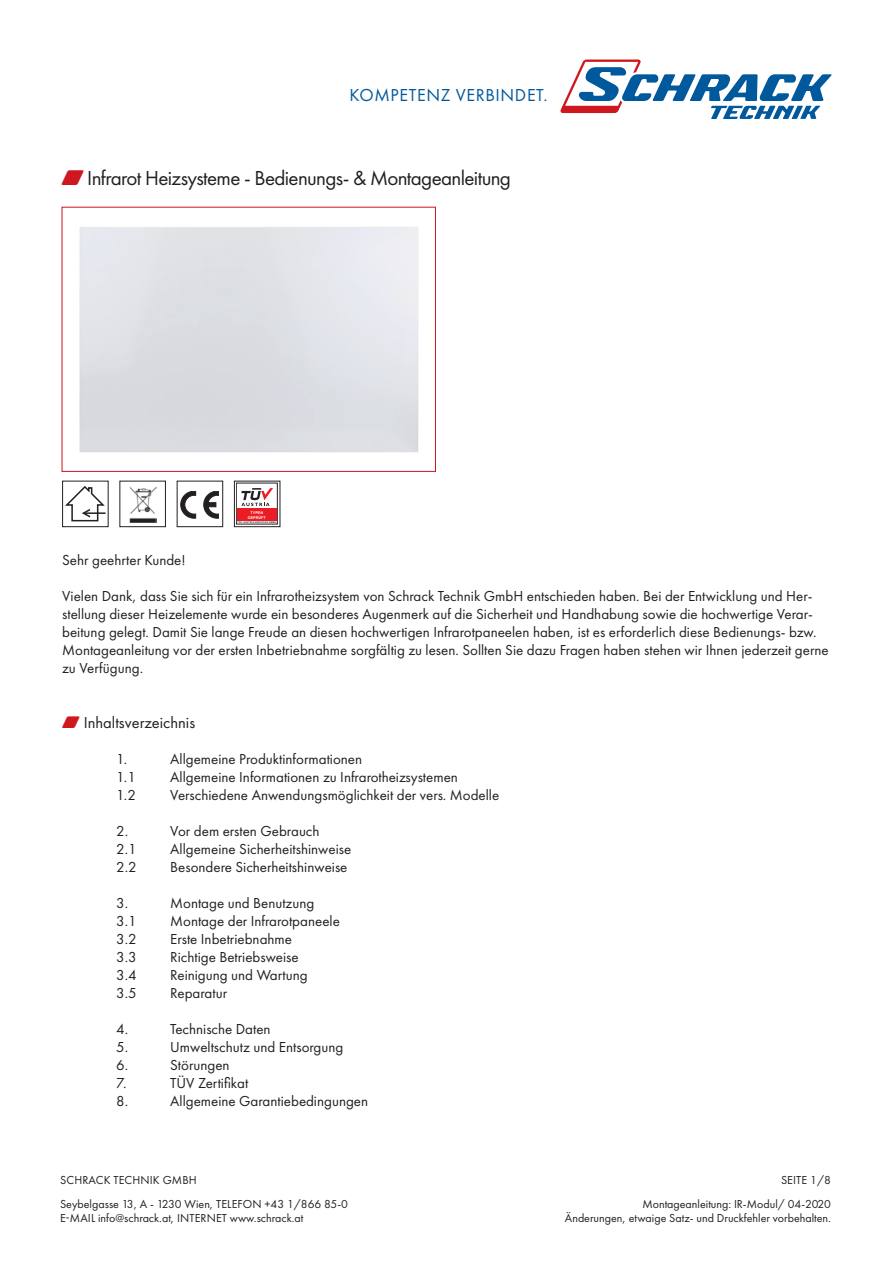
<style>
.page{position:relative;width:893px;height:1263px;background:#fff}
.page>*{position:absolute;margin:0;border:0;box-sizing:border-box;transform-origin:0 0}
.t1{font:21px "Futura PT";letter-spacing:-.03em;color:#231f20}
.t2{font:18px "Futura PT";letter-spacing:.035em;color:#00599d}
.t3{font:16.5px "Futura PT";color:#231f20}
.t4{font:15px/18px "Futura PT";color:#231f20}
.t5{font:12px/23.4px "Futura PT";color:#231f20}
.t6{font:700 3.75px/4.9px "Arial";letter-spacing:.02em;color:#fff;text-align:center}
.t7{font:700 2.25px "Arial";letter-spacing:.08em;color:#231f20}
.s1{font-family:"Zipf Rautbits";color:#ce171e}
</style>
<div class="page">
<svg style="left:560px;top:60px;width:271px;height:59px"></svg>
<svg style="left:181px;top:491px;width:15px;height:27px"></svg>
<svg style="left:203px;top:491px;width:16px;height:27px"></svg>
<img style="left:130px;top:487px;width:26px;height:35px">
<div style="left:237px;top:509px;width:40px;height:12px;background:#ed1c24"></div>
<svg style="left:241px;top:488px;width:32px;height:18px"></svg>
<svg style="left:65px;top:486px;width:40px;height:36px"></svg>
<hr style="left:84px;top:512px;width:22px;height:2px;background:#231f20">
<div style="left:62px;top:481px;width:47px;height:46px;border:1px solid #231f20"></div>
<div style="left:177px;top:481px;width:46px;height:46px;border:1px solid #231f20"></div>
<div style="left:119px;top:481px;width:47px;height:46px;border:1px solid #231f20"></div>
<div style="left:234px;top:481px;width:46px;height:46px;border:1px solid #231f20"></div>
<div style="left:62px;top:207px;width:374px;height:265px;border:1px solid #ce171e"></div>
<p class="t2" style="left:350px;top:84px;width:200px">KOMPETENZ VERBINDET.</p>
<h1 class="t1" style="left:62px;top:166px;width:451px"><span class="s1">w</span>Infrarot Heizsysteme - Bedienungs- &amp; Montageanleitung</h1>
<p class="t6" style="left:248px;top:510px;width:20px">TYPEN<br>GEPRÜFT</p>
<p class="t7" style="left:238px;top:521px;width:40px">TÜV AUSTRIA SERVICES GMBH</p>
<p class="t4" style="left:62px;top:550px;width:125px">Sehr geehrter Kunde!</p>
<p class="t4" style="left:62px;top:586px;width:768px">Vielen Dank, dass Sie sich für ein Infrarotheizsystem von Schrack Technik GmbH entschieden haben. Bei der Entwicklung und Her&shy;stellung dieser Heizelemente wurde ein besonderes Augenmerk auf die Sicherheit und Handhabung sowie die hochwertige Verar&shy;beitung gelegt. Damit Sie lange Freude an diesen hochwertigen Infrarotpaneelen haben, ist es erforderlich diese Bedienungs- bzw.<br>Montageanleitung vor der ersten Inbetriebnahme sorgfältig zu lesen. Sollten Sie dazu Fragen haben stehen wir Ihnen jederzeit gerne zu Verfügung.</p>
<p class="t3" style="left:62px;top:713px;width:134px"><span class="s1">w</span> Inhaltsverzeichnis</p>
<p class="t4" style="left:116px;top:750px;width:13px">1.</p>
<p class="t4" style="left:170px;top:750px;width:193px">Allgemeine Produktinformationen</p>
<p class="t4" style="left:116px;top:768px;width:21px">1.1</p>
<p class="t4" style="left:170px;top:768px;width:289px">Allgemeine Informationen zu Infrarotheizsystemen</p>
<p class="t4" style="left:116px;top:786px;width:21px">1.2</p>
<p class="t4" style="left:170px;top:786px;width:330px">Verschiedene Anwendungsmöglichkeit der vers. Modelle</p>
<p class="t4" style="left:116px;top:822px;width:13px">2.</p>
<p class="t4" style="left:170px;top:822px;width:151px">Vor dem ersten Gebrauch</p>
<p class="t4" style="left:116px;top:840px;width:22px">2.1</p>
<p class="t4" style="left:170px;top:840px;width:183px">Allgemeine Sicherheitshinweise</p>
<p class="t4" style="left:116px;top:858px;width:22px">2.2</p>
<p class="t4" style="left:170px;top:858px;width:179px">Besondere Sicherheitshinweise</p>
<p class="t4" style="left:116px;top:894px;width:13px">3.</p>
<p class="t4" style="left:170px;top:894px;width:146px">Montage und Benutzung</p>
<p class="t4" style="left:116px;top:912px;width:22px">3.1</p>
<p class="t4" style="left:170px;top:912px;width:171px">Montage der Infrarotpaneele</p>
<p class="t4" style="left:116px;top:930px;width:22px">3.2</p>
<p class="t4" style="left:170px;top:930px;width:123px">Erste Inbetriebnahme</p>
<p class="t4" style="left:116px;top:948px;width:22px">3.3</p>
<p class="t4" style="left:170px;top:948px;width:130px">Richtige Betriebsweise</p>
<p class="t4" style="left:116px;top:966px;width:22px">3.4</p>
<p class="t4" style="left:170px;top:966px;width:139px">Reinigung und Wartung</p>
<p class="t4" style="left:116px;top:984px;width:22px">3.5</p>
<p class="t4" style="left:170px;top:984px;width:58px">Reparatur</p>
<p class="t4" style="left:116px;top:1020px;width:13px">4.</p>
<p class="t4" style="left:170px;top:1020px;width:102px">Technische Daten</p>
<p class="t4" style="left:116px;top:1038px;width:13px">5.</p>
<p class="t4" style="left:170px;top:1038px;width:175px">Umweltschutz und Entsorgung</p>
<p class="t4" style="left:116px;top:1056px;width:13px">6.</p>
<p class="t4" style="left:170px;top:1056px;width:61px">Störungen</p>
<p class="t4" style="left:116px;top:1074px;width:12px">7.</p>
<p class="t4" style="left:170px;top:1074px;width:80px">TÜV Zertifikat</p>
<p class="t4" style="left:116px;top:1092px;width:13px">8.</p>
<p class="t4" style="left:170px;top:1092px;width:200px">Allgemeine Garantiebedingungen</p>
<p class="t5" style="left:60px;top:1168px;width:289px">SCHRACK TECHNIK GMBH<br>Seybelgasse 13, A - 1230 Wien, TELEFON +43 1/866 85-0</p>
<p class="t5" style="left:60px;top:1206px;width:245px">E-MAIL info@schrack.at, INTERNET www.schrack.at</p>
<p class="t5" style="left:642px;top:1168px;width:190px;text-align:right">SEITE 1/8<br>Montageanleitung: IR-Modul/ 04-2020</p>
<p class="t5" style="left:565px;top:1206px;width:268px">Änderungen, etwaige Satz- und Druckfehler vorbehalten.</p>
</div>
